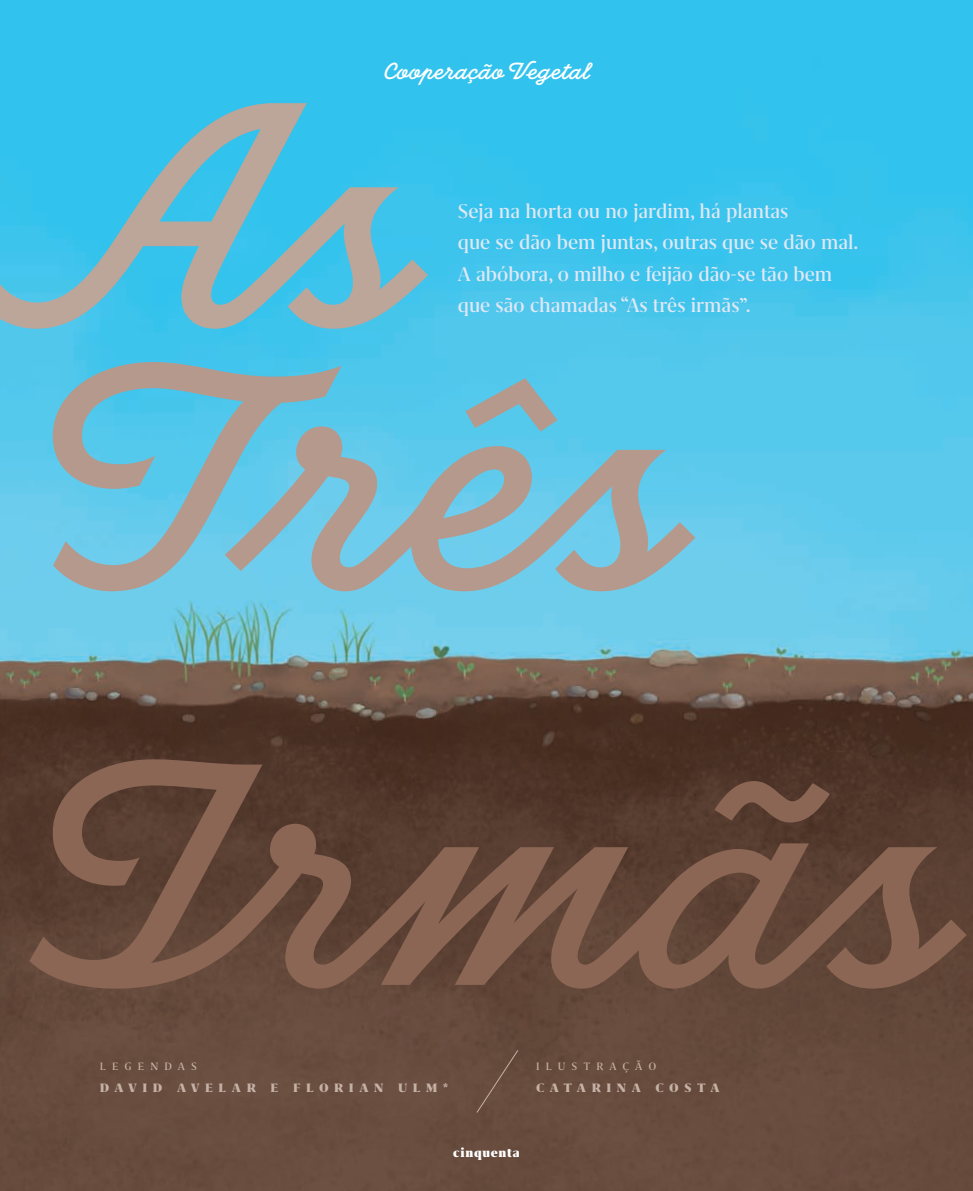
<style>
.page{position:relative;width:973px;height:1191px;background:#fff}
.page>*{position:absolute;margin:0;border:0;box-sizing:border-box;transform-origin:0 0}
.t1{font:311.5px "Lisboeta";color:#8b6655}
.t2{font:311.5px "Lisboeta";color:#b4998c}
.t3{font:311.5px "Lisboeta";color:#bca599}
.texto_2col_1ºparágra{font:500 22.75px "Grifo M";color:#e1e8f5}
.t4{font:22.75px "Lisboeta";color:#fff}
.assinatura_1{font:900 14px "Grifo S";letter-spacing:.4em;color:#c6b1a6}
.t5{font:900 14px "Grifo S";letter-spacing:.05em;color:#fff}
.assinatura_1-2{font:500 12.25px "Grifo S";letter-spacing:.5em;color:#c6b1a6}
</style>
<div class="page">
<img style="left:0;top:0;width:972px;height:1191px">
<div style="left:475px;top:1049px;width:44px;height:64px;background:#684c3e"></div>
<p class="t4" style="left:383px;top:58px;width:207px">Cooperação Vegetal</p>
<p class="t3" style="left:14px;top:31px;width:391px">As</p>
<p class="t2" style="left:14px;top:294px;width:658px">Três</p>
<p class="texto_2col_1ºparágra" style="left:458px;top:199px;width:332px">Seja na horta ou no jardim, há plantas</p>
<p class="texto_2col_1ºparágra" style="left:458px;top:230px;width:402px">que se dão bem juntas, outras que se dão mal.</p>
<p class="texto_2col_1ºparágra" style="left:458px;top:262px;width:376px">A abóbora, o milho e feijão dão-se tão bem</p>
<p class="texto_2col_1ºparágra" style="left:458px;top:293px;width:294px">que são chamadas “As três irmãs”.</p>
<p class="t1" style="left:14px;top:691px;width:929px">Irmãs</p>
<p class="assinatura_1-2" style="left:100px;top:1059px;width:99px">LEGENDAS</p>
<p class="assinatura_1" style="left:100px;top:1080px;width:350px">DAVID AVELAR E FLORIAN ULM*</p>
<p class="assinatura_1-2" style="left:536px;top:1059px;width:122px">ILUSTRAÇÃO</p>
<p class="assinatura_1" style="left:536px;top:1080px;width:185px">CATARINA COSTA</p>
<p class="t5" style="left:453px;top:1144px;width:68px">cinquenta</p>
</div>
